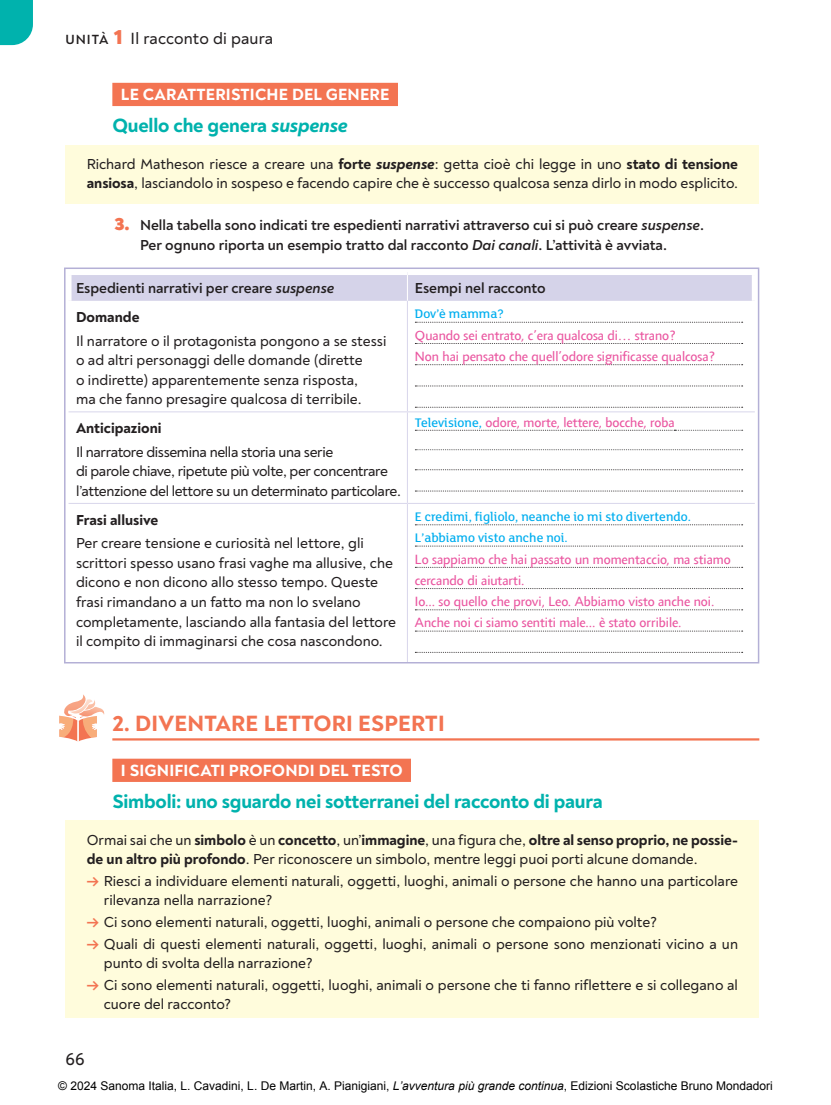
<style>
.page{position:relative;width:831px;height:1105px;background:#fff}
.page>*{position:absolute;margin:0;border:0;box-sizing:border-box;transform-origin:0 0}
.t1{font:800 22.5px "Noah Text";letter-spacing:.01em;color:#f37452}
.t2{font:800 19.5px "Noah Text";letter-spacing:-.01em;color:#00b2ad}
.t3{font:500 18px "Noah Text";color:#231f20}
.t4{font:800 16.5px "Noah Text";letter-spacing:.01em;color:#fff}
.t5{font:500 16.5px "Noah Text";letter-spacing:.005em;color:#231f20}
.t6{font:500 14.7px/19.5px "Noah Text";color:#231f20}
.t7{font:700 14.7px/19.5px "Noah Text";color:#231f20}
.t8{font:500 14.7px/19.5px "Noah Text";letter-spacing:-.025em;color:#231f20}
.t9{font:800 14.7px "Noah Text";color:#231f20}
.t10{font:13.5px/21.3px "Agilita Com";color:#ea56a0}
.t11{font:500 13.5px/21.3px "FS Lola";color:#00aeef}
.t12{font:12px "Arial";color:#000}
.s1{font-weight:700;font-size:13.5px}
.s2{font-weight:800;font-size:21px;color:#f37452}
.s3{font-style:italic}
.s4{font-weight:800}
.s5{font-weight:800;font-style:italic}
.s6{font-weight:900;font-size:18px;color:#f37452}
.s7{font-family:"FS Lola";font-weight:500;color:#00aeef}
.s8{font-size:19.5px;color:#f37452}
</style>
<div class="page">
<div style="left:112px;top:758px;width:299px;height:24px;background:#f37452"></div>
<div style="left:65px;top:821px;width:694px;height:58px;background:#fffcdc"></div>
<div style="left:65px;top:868px;width:694px;height:46px;background:#fffcdc"></div>
<div style="left:65px;top:909px;width:694px;height:27px;background:#fffcdc"></div>
<div style="left:65px;top:930px;width:694px;height:47px;background:#fffcdc"></div>
<div style="left:65px;top:972px;width:694px;height:46px;background:#fffcdc"></div>
<div style="left:71px;top:275px;width:680px;height:26px;background:#d5d3e9"></div>
<hr style="left:406px;top:275px;width:2px;height:26px;background:#fff">
<hr style="left:68px;top:503px;width:339px;height:1px;background:#dad8ec">
<hr style="left:406px;top:301px;width:2px;height:110px;background:#dad8ec">
<hr style="left:406px;top:412px;width:2px;height:91px;background:#dad8ec">
<hr style="left:406px;top:504px;width:2px;height:158px;background:#dad8ec">
<hr style="left:407px;top:503px;width:347px;height:1px;background:#dad8ec">
<hr style="left:68px;top:411px;width:339px;height:1px;background:#dad8ec">
<hr style="left:407px;top:411px;width:347px;height:1px;background:#dad8ec">
<svg style="left:415px;top:322px;width:327px;height:1px"></svg>
<svg style="left:415px;top:343px;width:327px;height:1px"></svg>
<svg style="left:415px;top:364px;width:327px;height:1px"></svg>
<svg style="left:415px;top:386px;width:327px;height:1px"></svg>
<svg style="left:415px;top:407px;width:327px;height:1px"></svg>
<svg style="left:415px;top:430px;width:327px;height:1px"></svg>
<svg style="left:415px;top:449px;width:327px;height:1px"></svg>
<svg style="left:415px;top:469px;width:327px;height:1px"></svg>
<svg style="left:415px;top:491px;width:327px;height:1px"></svg>
<svg style="left:415px;top:524px;width:327px;height:1px"></svg>
<svg style="left:415px;top:546px;width:327px;height:1px"></svg>
<svg style="left:415px;top:567px;width:327px;height:1px"></svg>
<svg style="left:415px;top:588px;width:327px;height:1px"></svg>
<svg style="left:415px;top:609px;width:327px;height:1px"></svg>
<svg style="left:415px;top:631px;width:327px;height:1px"></svg>
<svg style="left:415px;top:652px;width:327px;height:1px"></svg>
<div style="left:64px;top:267px;width:695px;height:396px;border:2px solid #b4b0d6"></div>
<hr style="left:112px;top:738px;width:647px;height:2px;background:#f37452">
<svg style="left:59px;top:694px;width:46px;height:47px"></svg>
<div style="left:112px;top:83px;width:286px;height:23px;background:#f37452"></div>
<div style="left:65px;top:145px;width:694px;height:58px;background:#fffcdc"></div>
<svg style="left:0;top:0;width:33px;height:45px"></svg>
<p class="t5" style="left:65px;top:29px;width:209px"><span class="s1">UNITÀ</span> <span class="s2">1</span> Il racconto di paura</p>
<p class="t4" style="left:121px;top:84px;width:270px">LE CARATTERISTICHE DEL GENERE</p>
<h2 class="t2" style="left:112px;top:113px;width:237px">Quello che genera <span class="s3">suspense</span></h2>
<p class="t6" style="left:87px;top:154px;width:652px">Richard Matheson riesce a creare una <span class="s4">forte</span> <span class="s5">suspense</span>: getta cioè chi legge in uno <span class="s4">stato di tensione ansiosa</span>, lasciandolo in sospeso e facendo capire che è successo qualcosa senza dirlo in modo esplicito.</p>
<p class="t7" style="left:140px;top:216px;width:565px;text-indent:-26px"><span class="s6">3.</span> Nella tabella sono indicati tre espedienti narrativi attraverso cui si può creare <span class="s3">suspense</span>.<br>Per ognuno riporta un esempio tratto dal racconto <span class="s3">Dai canali</span>. L’attività è avviata.</p>
<p class="t7" style="left:76px;top:279px;width:260px">Espedienti narrativi per creare <span class="s3">suspense</span></p>
<p class="t7" style="left:415px;top:279px;width:132px">Esempi nel racconto</p>
<p class="t9" style="left:76px;top:308px;width:65px">Domande</p>
<p class="t6" style="left:76px;top:331px;width:312px">Il narratore o il protagonista pongono a se stessi o ad altri personaggi delle domande (dirette<br>o indirette) apparentemente senza risposta,<br>ma che fanno presagire qualcosa di terribile.</p>
<p class="t11" style="left:415px;top:303px;width:90px">Dov’è mamma?</p>
<p class="t10" style="left:415px;top:324px;width:301px">Quando sei entrato, c’era qualcosa di… strano?<br>Non hai pensato che quell’odore significasse qualcosa?</p>
<p class="t9" style="left:76px;top:419px;width:87px">Anticipazioni</p>
<p class="t8" style="left:76px;top:442px;width:326px">Il narratore dissemina nella storia una serie<br>di parole chiave, ripetute più volte, per concentrare l’attenzione del lettore su un determinato particolare.</p>
<p class="t9" style="left:76px;top:510px;width:84px">Frasi allusive</p>
<p class="t6" style="left:76px;top:534px;width:321px">Per creare tensione e curiosità nel lettore, gli scrittori spesso usano frasi vaghe ma allusive, che dicono e non dicono allo stesso tempo. Queste frasi rimandano a un fatto ma non lo svelano completamente, lasciando alla fantasia del lettore il compito di immaginarsi che cosa nascondono.</p>
<p class="t10" style="left:415px;top:411px;width:261px"><span class="s7">Televisione,</span> odore, morte, lettere, bocche, roba</p>
<p class="t11" style="left:415px;top:505px;width:277px">E credimi, figliolo, neanche io mi sto divertendo.<br>L’abbiamo visto anche noi.</p>
<p class="t10" style="left:415px;top:548px;width:317px">Lo sappiamo che hai passato un momentaccio, ma stiamo cercando di aiutarti.<br>Io... so quello che provi, Leo. Abbiamo visto anche noi.<br>Anche noi ci siamo sentiti male... è stato orribile.</p>
<h1 class="t1" style="left:112px;top:709px;width:334px">2. DIVENTARE LETTORI ESPERTI</h1>
<p class="t4" style="left:121px;top:760px;width:283px">I SIGNIFICATI PROFONDI DEL TESTO</p>
<h2 class="t2" style="left:112px;top:789px;width:491px">Simboli: uno sguardo nei sotterranei del racconto di paura</h2>
<p class="t6" style="left:87px;top:830px;width:652px">Ormai sai che un <span class="s4">simbolo</span> è un <span class="s4">concetto</span>, un’<span class="s4">immagine</span>, una figura che, <span class="s4">oltre al senso proprio, ne possie&shy;de un altro più profondo</span>. Per riconoscere un simbolo, mentre leggi puoi porti alcune domande.</p>
<p class="t6" style="left:104px;top:871px;width:635px;text-indent:-17px"><span class="s8">→</span> Riesci a individuare elementi naturali, oggetti, luoghi, animali o persone che hanno una particolare rilevanza nella narrazione?</p>
<p class="t6" style="left:87px;top:912px;width:571px"><span class="s8">→</span> Ci sono elementi naturali, oggetti, luoghi, animali o persone che compaiono più volte?</p>
<p class="t6" style="left:104px;top:934px;width:635px;text-indent:-17px"><span class="s8">→</span> Quali di questi elementi naturali, oggetti, luoghi, animali o persone sono menzionati vicino a un punto di svolta della narrazione?</p>
<p class="t6" style="left:104px;top:975px;width:635px;text-indent:-17px"><span class="s8">→</span> Ci sono elementi naturali, oggetti, luoghi, animali o persone che ti fanno riflettere e si collegano al cuore del racconto?</p>
<p class="t3" style="left:65px;top:1047px;width:21px">66</p>
<p class="t12" style="left:58px;top:1077px;width:715px">© 2024 Sanoma Italia, L. Cavadini, L. De Martin, A. Pianigiani, <span class="s3">L’avventura più grande continua</span>, Edizioni Scolastiche Bruno Mondadori</p>
</div>
